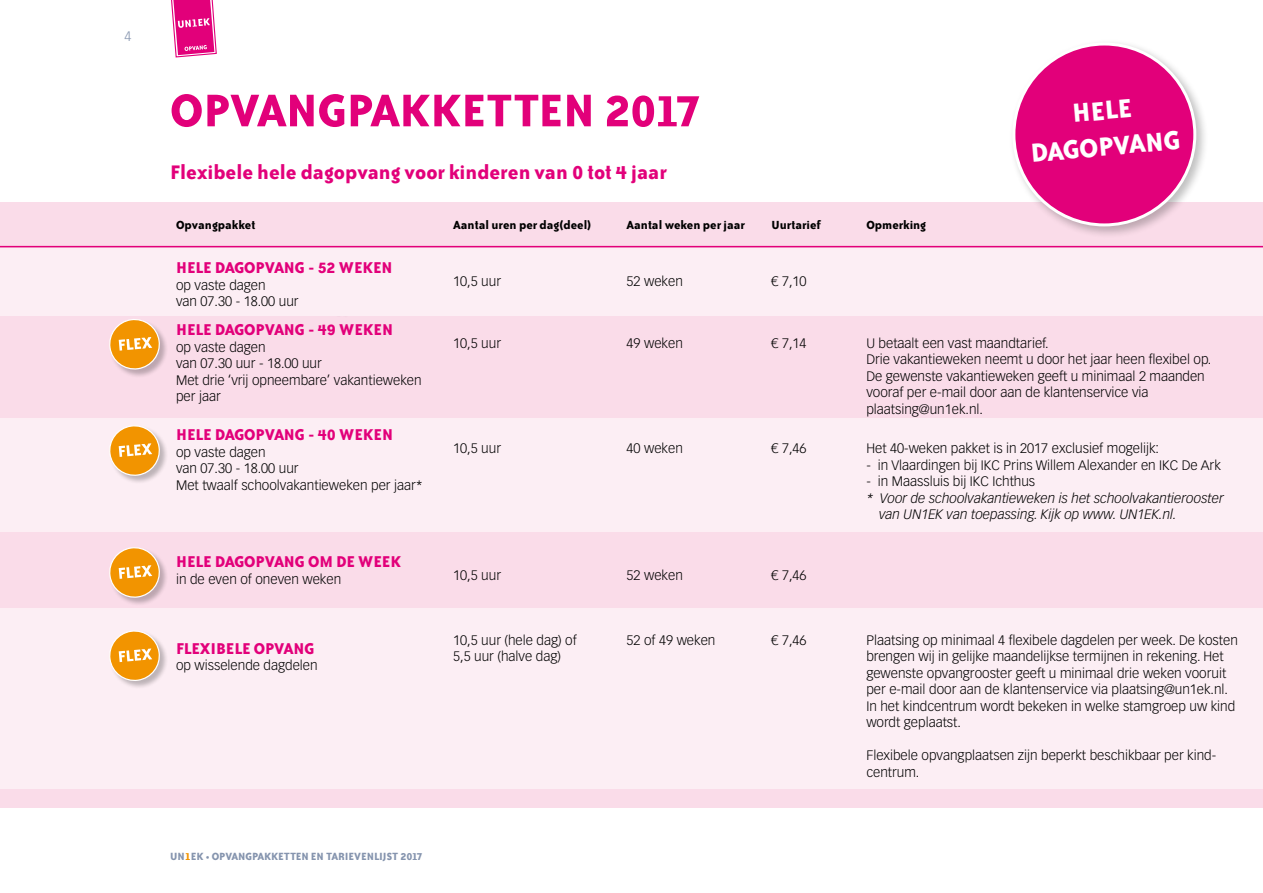
<style>
.page{position:relative;width:1263px;height:893px;background:#fff}
.page>*{position:absolute;margin:0;border:0;box-sizing:border-box;transform-origin:0 0}
.t1{font:700 52.5px "Bailey Sans ITC";letter-spacing:-.02em;color:#e2007a}
.t2{font:700 30px/36px "Bailey Sans ITC";color:#fff;text-align:center}
.t3{font:700 22.5px "Bailey Sans ITC";color:#e2007a}
.t4{font:700 18px "Bailey Sans ITC";color:#e2007a}
.t5{font:300 13.5px/16.5px "Vectora LT";color:#000}
.t6{font:italic 300 13.5px/16.5px "Vectora LT";color:#000}
.t7{font:700 13.5px "Bailey Sans ITC";color:#000}
.t8{font:300 13.5px "Vectora LT";color:#8594ae}
.t9{font:700 12px "Bailey Sans ITC";color:#8594ae}
.s1{color:#f29400}
</style>
<div class="page">
<svg style="left:171px;top:0;width:46px;height:58px;background:#e9429c"></svg>
<div style="left:0;top:203px;width:1263px;height:605px;background:#fadce9"></div>
<div style="left:314px;top:262px;width:56px;height:56px;background:#fbe5ee"></div>
<div style="left:0;top:248px;width:1263px;height:67px;background:#fceef4"></div>
<div style="left:0;top:418px;width:1263px;height:113px;background:#fceef4"></div>
<div style="left:0;top:608px;width:1263px;height:180px;background:#fceef4"></div>
<div style="left:109px;top:318px;width:59px;height:60px;background:#000;opacity:.25"></div>
<svg style="left:109px;top:318px;width:52px;height:53px"></svg>
<div style="left:109px;top:425px;width:59px;height:59px;background:#000;opacity:.25"></div>
<svg style="left:109px;top:425px;width:52px;height:52px"></svg>
<div style="left:109px;top:547px;width:59px;height:59px;background:#000;opacity:.25"></div>
<svg style="left:109px;top:547px;width:52px;height:52px"></svg>
<div style="left:1008px;top:39px;width:201px;height:200px;background:#000;opacity:.25"></div>
<div style="left:1014px;top:44px;width:181px;height:181px;background:#e2007a;border-radius:50%"></div>
<hr style="left:0;top:246px;width:1263px;height:1px;background:#e2007a">
<div style="left:109px;top:630px;width:59px;height:59px;background:#000;opacity:.25"></div>
<svg style="left:109px;top:630px;width:52px;height:52px"></svg>
<p class="t8" style="left:124px;top:28px;width:9px">4</p>
<h1 class="t1" style="left:170px;top:82px;width:176px">OpvangPAKKETTEN</h1>
<h1 class="t1" style="left:604px;top:82px;width:98px">2017</h1>
<h3 class="t3" style="left:170px;top:160px;width:498px">Flexibele hele dagopvang voor kinderen van 0 tot 4 jaar</h3>
<p class="t7" style="left:176px;top:218px;width:81px">Opvangpakket</p>
<p class="t7" style="left:453px;top:218px;width:140px">Aantal uren per dag(deel)</p>
<p class="t7" style="left:626px;top:218px;width:120px">Aantal weken per jaar</p>
<p class="t7" style="left:771px;top:218px;width:51px">Uurtarief</p>
<p class="t7" style="left:866px;top:218px;width:61px">Opmerking</p>
<h3 class="t4" style="left:176px;top:258px;width:218px">Hele dagopvang - 52 weken</h3>
<p class="t5" style="left:176px;top:277px;width:124px">op vaste dagen<br>van 07.30 - 18.00 uur</p>
<p class="t5" style="left:453px;top:273px;width:49px">10,5 uur</p>
<p class="t5" style="left:626px;top:273px;width:58px">52 weken</p>
<p class="t5" style="left:771px;top:273px;width:37px">€ 7,10</p>
<h3 class="t4" style="left:176px;top:320px;width:218px">Hele dagopvang - 49 weken</h3>
<p class="t5" style="left:176px;top:339px;width:247px">op vaste dagen<br>van 07.30 uur - 18.00 uur<br>Met drie ‘vrij opneembare’ vakantieweken per jaar</p>
<p class="t5" style="left:453px;top:335px;width:49px">10,5 uur</p>
<p class="t5" style="left:626px;top:335px;width:58px">49 weken</p>
<p class="t5" style="left:771px;top:335px;width:37px">€ 7,14</p>
<p class="t5" style="left:866px;top:335px;width:346px">U betaalt een vast maandtarief.<br>Drie vakantieweken neemt u door het jaar heen flexibel op.<br>De gewenste vakantieweken geeft u minimaal 2 maanden vooraf per e-mail door aan de klantenservice via plaatsing@un1ek.nl.</p>
<h3 class="t4" style="left:176px;top:425px;width:218px">Hele dagopvang - 40 weken</h3>
<p class="t5" style="left:176px;top:444px;width:248px">op vaste dagen<br>van 07.30 - 18.00 uur<br>Met twaalf schoolvakantieweken per jaar*</p>
<p class="t5" style="left:453px;top:440px;width:49px">10,5 uur</p>
<p class="t5" style="left:626px;top:440px;width:58px">40 weken</p>
<p class="t5" style="left:771px;top:440px;width:37px">€ 7,46</p>
<p class="t5" style="left:866px;top:440px;width:294px">Het 40-weken pakket is in 2017 exclusief mogelijk:</p>
<h2 class="t2" style="left:1026px;top:99px;width:148px;rotate:-5deg">Hel e<br>dago pvang</h2>
<p class="t5" style="left:866px;top:457px;width:356px">- in Vlaardingen bij IKC Prins Willem Alexander en IKC De Ark</p>
<p class="t5" style="left:866px;top:473px;width:170px">- in Maassluis bij IKC Ichthus</p>
<p class="t6" style="left:879px;top:490px;width:346px;text-indent:-13px">* Voor de schoolvakantieweken is het schoolvakantierooster van UN1EK van toepassing. Kijk op www. UN1EK.nl.</p>
<h3 class="t4" style="left:176px;top:552px;width:194px">HELE dagopvang OM DE WEEK</h3>
<p class="t5" style="left:176px;top:571px;width:167px">in de even of oneven weken</p>
<p class="t5" style="left:453px;top:567px;width:49px">10,5 uur</p>
<p class="t5" style="left:626px;top:567px;width:58px">52 weken</p>
<p class="t5" style="left:771px;top:567px;width:37px">€ 7,46</p>
<h3 class="t4" style="left:176px;top:639px;width:138px">Flexibele opvang</h3>
<p class="t5" style="left:176px;top:657px;width:143px">op wisselende dagdelen</p>
<p class="t9" style="left:170px;top:850px;width:254px">UN <span class="s1">1</span>EK • OPVANGPAKKETTEN EN TARIEVENLIJST 2017</p>
<p class="t5" style="left:453px;top:632px;width:125px">10,5 uur (hele dag) of<br>5,5 uur (halve dag)</p>
<p class="t5" style="left:626px;top:632px;width:90px">52 of 49 weken</p>
<p class="t5" style="left:771px;top:632px;width:37px">€ 7,46</p>
<p class="t5" style="left:866px;top:632px;width:373px">Plaatsing op minimaal 4 flexibele dagdelen per week. De kosten brengen wij in gelijke maandelijkse termijnen in rekening. Het gewenste opvangrooster geeft u minimaal drie weken vooruit per e-mail door aan de klantenservice via plaatsing@un1ek.nl.<br>In het kindcentrum wordt bekeken in welke stamgroep uw kind wordt geplaatst.</p>
<p class="t5" style="left:866px;top:747px;width:351px">Flexibele opvangplaatsen zijn beperkt beschikbaar per kind&shy;centrum.</p>
</div>
